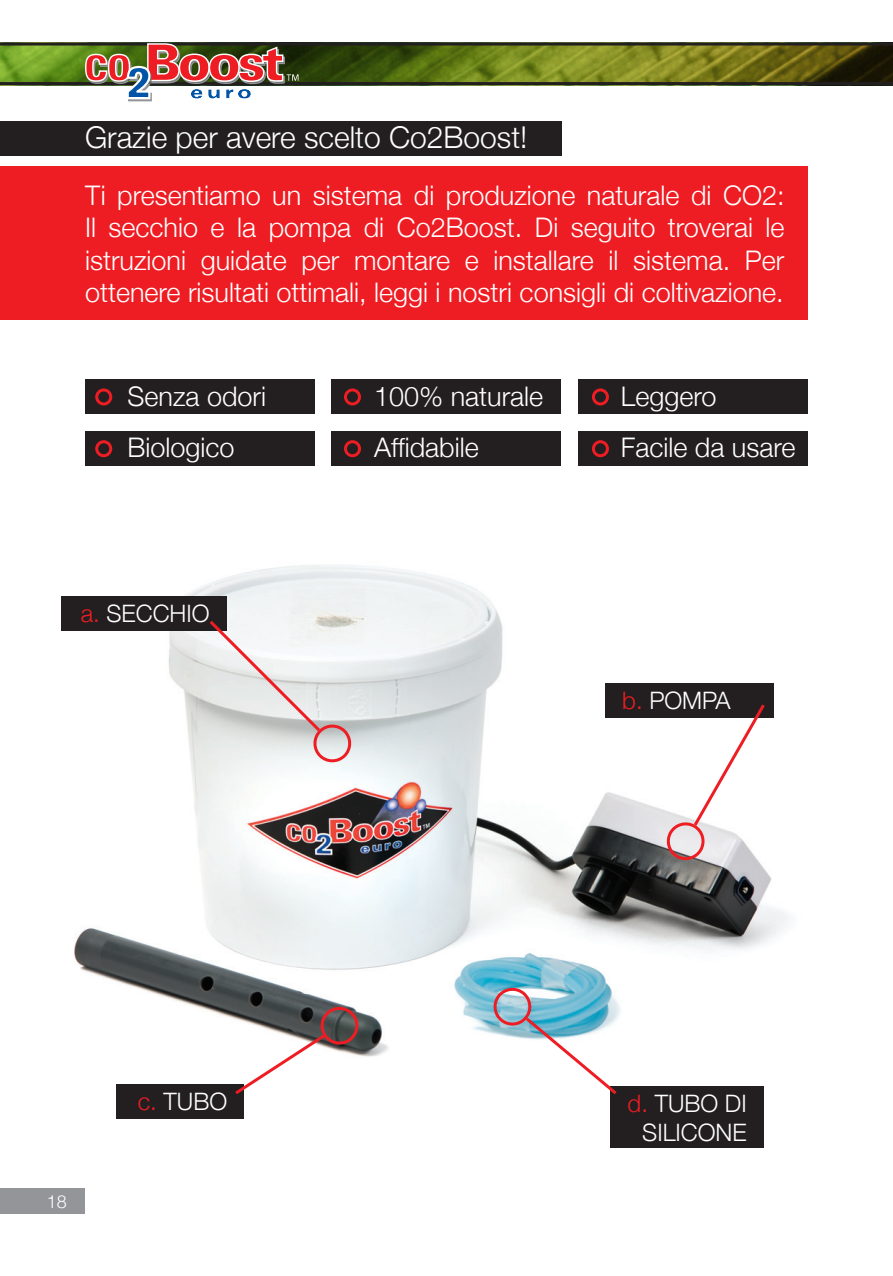
<style>
.page{position:relative;width:893px;height:1276px;background:#fff}
.page>*{position:absolute;margin:0;border:0;box-sizing:border-box;transform-origin:0 0}
.t1{font:300 30px "Helvetica Neue";color:#fff}
.t2{font:300 27px/32.4px "Helvetica Neue";color:#fff;text-align:justify}
.t3{font:300 24px "Helvetica Neue";color:#fff}
.t4{font:300 18px "Helvetica Neue";color:#fff}
.s1{color:#ee1d23}
</style>
<div class="page">
<div style="left:0;top:1188px;width:85px;height:26px;background:#939598"></div>
<div style="left:0;top:166px;width:808px;height:153px;background:#ee1d23"></div>
<div style="left:0;top:121px;width:561px;height:34px;background:#231f20"></div>
<div style="left:85px;top:379px;width:230px;height:35px;background:#231f20"></div>
<div style="left:332px;top:379px;width:229px;height:35px;background:#231f20"></div>
<div style="left:85px;top:431px;width:230px;height:35px;background:#231f20"></div>
<div style="left:578px;top:379px;width:230px;height:35px;background:#231f20"></div>
<div style="left:578px;top:431px;width:230px;height:35px;background:#231f20"></div>
<div style="left:332px;top:431px;width:229px;height:35px;background:#231f20"></div>
<img style="left:74px;top:565px;width:713px;height:492px">
<svg style="left:0;top:43px;width:893px;height:58px"></svg>
<div style="left:95px;top:388px;width:17px;height:17px;border:3px solid #ee1d23;border-radius:50%"></div>
<div style="left:344px;top:388px;width:17px;height:17px;border:3px solid #ee1d23;border-radius:50%"></div>
<div style="left:592px;top:388px;width:17px;height:17px;border:3px solid #ee1d23;border-radius:50%"></div>
<div style="left:95px;top:440px;width:17px;height:17px;border:3px solid #ee1d23;border-radius:50%"></div>
<div style="left:344px;top:440px;width:17px;height:17px;border:3px solid #ee1d23;border-radius:50%"></div>
<div style="left:592px;top:440px;width:17px;height:17px;border:3px solid #ee1d23;border-radius:50%"></div>
<div style="left:61px;top:596px;width:166px;height:35px;background:#231f20"></div>
<div style="left:610px;top:1086px;width:154px;height:62px;background:#231f20"></div>
<div style="left:605px;top:683px;width:169px;height:34px;background:#231f20"></div>
<div style="left:116px;top:1084px;width:128px;height:34px;background:#231f20"></div>
<svg style="left:206px;top:617px;width:145px;height:150px"></svg>
<svg style="left:232px;top:1006px;width:129px;height:88px"></svg>
<svg style="left:662px;top:704px;width:106px;height:157px"></svg>
<svg style="left:493px;top:983px;width:127px;height:112px"></svg>
<p class="t1" style="left:85px;top:119px;width:444px">Grazie per avere scelto Co2Boost!</p>
<p class="t2" style="left:85px;top:178px;width:701px">Ti presentiamo un sistema di produzione naturale di CO2:<br>Il secchio e la pompa di Co2Boost. Di seguito troverai le istruzioni guidate per montare e installare il sistema. Per ottenere risultati ottimali, leggi i nostri consigli di coltivazione.</p>
<p class="t2" style="left:128px;top:379px;width:140px">Senza odori</p>
<p class="t2" style="left:374px;top:379px;width:171px">100% naturale</p>
<p class="t2" style="left:128px;top:431px;width:109px">Biologico</p>
<p class="t2" style="left:621px;top:379px;width:97px">Leggero</p>
<p class="t2" style="left:374px;top:431px;width:106px">Affidabile</p>
<p class="t2" style="left:621px;top:431px;width:176px">Facile da usare</p>
<p class="t3" style="left:81px;top:598px;width:58px"><span class="s1">a.</span> Secc</p>
<p class="t3" style="left:170px;top:598px;width:29px">hio</p>
<p class="t3" style="left:622px;top:686px;width:60px"><span class="s1">b.</span> Pompa</p>
<p class="t4" style="left:47px;top:1191px;width:22px">18</p>
<p class="t3" style="left:138px;top:1087px;width:91px"><span class="s1">c.</span> TUBO</p>
<p class="t3" style="left:628px;top:1089px;width:58px"><span class="s1">d.</span> Tubo</p>
<p class="t3" style="left:725px;top:1089px;width:11px">di</p>
<p class="t3" style="left:642px;top:1118px;width:14px">silicone</p>
</div>
